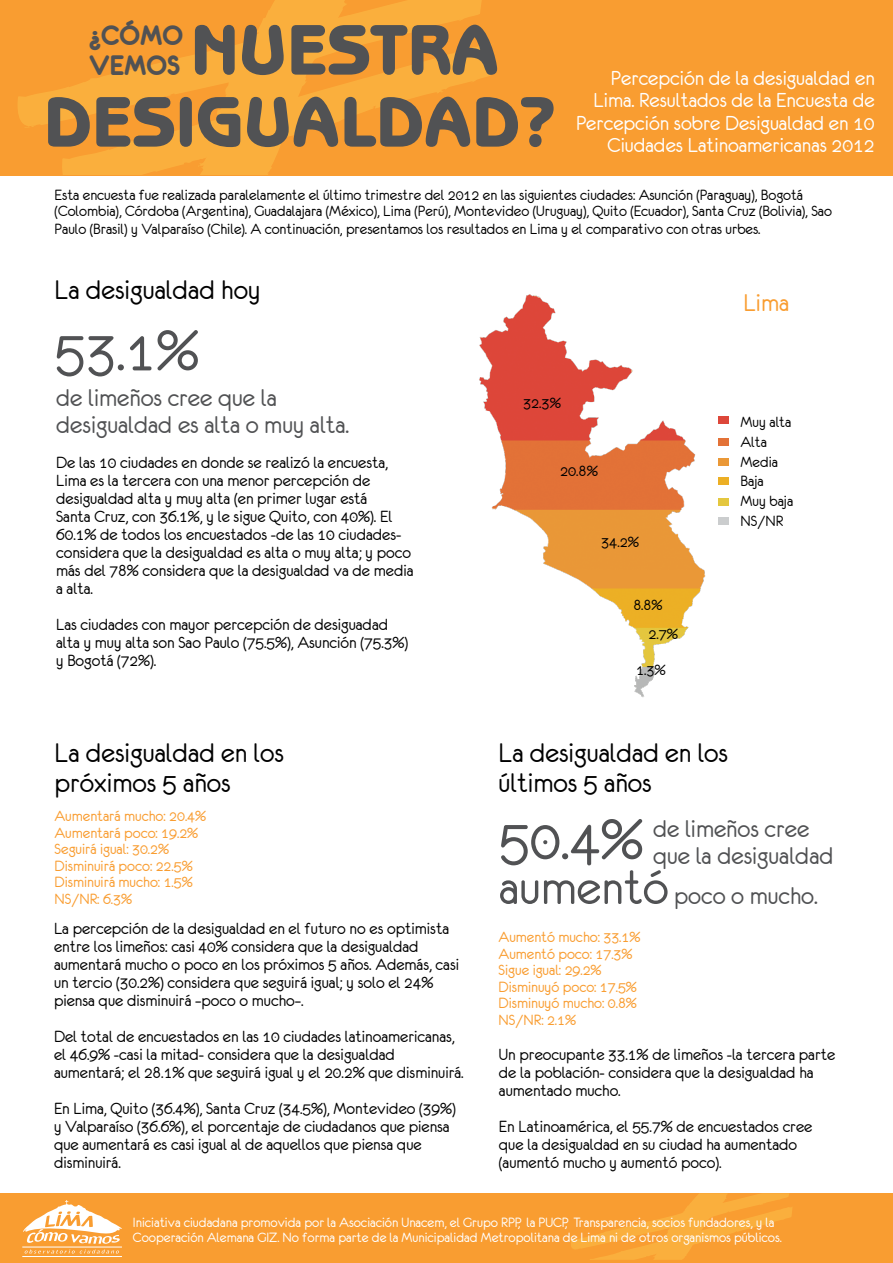
<style>
.page{position:relative;width:893px;height:1263px;background:#fff}
.page>*{position:absolute;margin:0;border:0;box-sizing:border-box;transform-origin:0 0}
.t1{font:800 72px/72px "Benguiat Gothic Std";color:#515254}
.t2{font:64.5px "Eurofurenceregular";color:#515254}
.t3{font:30px/30px "Eurofurenceregular";color:#000}
.t4{font:30px/30px "Eurofurencebold";color:#515254}
.t5{font:27px/27px "Eurofurenceregular";color:#515254}
.t6{font:27px "Eurofurenceregular";color:#f99d31}
.t7{font:22.5px/22.5px "Eurofurenceregular";color:#fff;text-align:right}
.t8{font:18px/18px "Eurofurenceregular";color:#000}
.t9{font:16.65px "Eurofurenceregular";color:#000}
.t10{font:16.5px/19.8px "Eurofurenceregular";color:#000}
.t11{font:16.5px/16.5px "Eurofurenceregular";color:#f99d31}
.t12{font:15px/15px "Eurofurenceregular";color:#fff}
.s1{font-size:54px}
</style>
<div class="page">
<div style="left:0;top:1193px;width:893px;height:70px;background:#f99d31"></div>
<svg style="left:23px;top:1200px;width:99px;height:53px"></svg>
<hr style="left:22px;top:1247px;width:100px;height:1px;background:#fff">
<hr style="left:22px;top:1256px;width:100px;height:1px;background:#fff">
<svg style="left:571px;top:1193px;width:221px;height:67px"></svg>
<div style="left:0;top:0;width:893px;height:175px;background:#f99d31"></div>
<svg style="left:18px;top:0;width:464px;height:127px"></svg>
<svg style="left:55px;top:42px;width:436px;height:133px"></svg>
<svg style="left:148px;top:0;width:261px;height:175px;fill:#faaf3d"></svg>
<img style="left:479px;top:294px;width:227px;height:403px">
<div style="left:718px;top:416px;width:11px;height:8px;background:#dd473a"></div>
<div style="left:718px;top:438px;width:11px;height:8px;background:#e37237"></div>
<div style="left:718px;top:458px;width:11px;height:7px;background:#ea9837"></div>
<div style="left:718px;top:477px;width:11px;height:8px;background:#ecaf25"></div>
<div style="left:718px;top:498px;width:11px;height:8px;background:#e4c73f"></div>
<div style="left:718px;top:517px;width:11px;height:8px;background:#cbcdce"></div>
<h3 class="t4" style="left:89px;top:20px;width:95px">¿CÓMO<br>VEMOS</h3>
<h1 class="t1" style="left:44px;top:14px;width:514px;text-indent:147px">NUESTRA<br>DESIGUALDAD?</h1>
<p class="t7" style="left:576px;top:66px;width:300px">Percepción de la desigualdad en Lima. Resultados de la Encuesta de Percepción sobre Desigualdad en 10<br>Ciudades Latinoamericanas 2012</p>
<p class="t10" style="left:55px;top:186px;width:779px;line-height:16.5px">Esta encuesta fue realizada paralelamente el último trimestre del 2012 en las siguientes ciudades: Asunción (Paraguay), Bogotá (Colombia), Córdoba (Argentina), Guadalajara (México), Lima (Perú), Montevideo (Uruguay), Quito (Ecuador), Santa Cruz (Bolivia), Sao</p>
<p class="t10" style="left:55px;top:219px;width:707px">Paulo (Brasil) y Valparaíso (Chile). A continuación, presentamos los resultados en Lima y el comparativo con otras urbes.</p>
<h3 class="t3" style="left:55px;top:274px;width:207px">La desigualdad hoy</h3>
<h2 class="t2" style="left:55px;top:318px;width:146px">53.1%</h2>
<h3 class="t5" style="left:56px;top:384px;width:295px">de limeños cree que la desigualdad es alta o muy alta.</h3>
<p class="t8" style="left:56px;top:453px;width:359px">De las 10 ciudades en donde se realizó la encuesta, Lima es la tercera con una menor percepción de desigualdad alta y muy alta (en primer lugar está<br>Santa Cruz, con 36.1%, y le sigue Quito, con 40%). El 60.1% de todos los encuestados -de las 10 ciudades&shy;considera que la desigualdad es alta o muy alta; y poco más del 78% considera que la desigualdad va de media a alta.</p>
<p class="t8" style="left:56px;top:615px;width:353px">Las ciudades con mayor percepción de desiguadad alta y muy alta son Sao Paulo (75.5%), Asunción (75.3%) y Bogotá (72%).</p>
<h3 class="t3" style="left:55px;top:738px;width:231px">La desigualdad en los próximos 5 años</h3>
<p class="t11" style="left:55px;top:808px;width:153px">Aumentará mucho: 20.4%<br>Aumentará poco: 19.2%<br>Seguirá igual: 30.2%<br>Disminuirá poco: 22.5%<br>Disminuirá mucho: 1.5%<br>NS/NR: 6.3%</p>
<p class="t8" style="left:54px;top:919px;width:407px">La percepción de la desigualdad en el futuro no es optimista entre los limeños: casi 40% considera que la desigualdad aumentará mucho o poco en los próximos 5 años. Además, casi un tercio (30.2%) considera que seguirá igual; y solo el 24% piensa que disminuirá –poco o mucho–.</p>
<p class="t8" style="left:54px;top:1027px;width:411px">Del total de encuestados en las 10 ciudades latinoamericanas, el 46.9% -casi la mitad- considera que la desigualdad aumentará; el 28.1% que seguirá igual y el 20.2% que disminuirá.</p>
<p class="t8" style="left:54px;top:1099px;width:403px">En Lima, Quito (36.4%), Santa Cruz (34.5%), Montevideo (39%) y Valparaíso (36.6%), el porcentaje de ciudadanos que piensa que aumentará es casi igual al de aquellos que piensa que disminuirá.</p>
<h3 class="t6" style="left:744px;top:289px;width:47px">Lima</h3>
<p class="t9" style="left:523px;top:394px;width:39px">32.3%</p>
<p class="t9" style="left:560px;top:463px;width:39px">20.8%</p>
<p class="t9" style="left:601px;top:533px;width:39px">34.2%</p>
<p class="t10" style="left:633px;top:595px;width:31px">8.8%</p>
<p class="t9" style="left:648px;top:625px;width:31px">2.7%</p>
<p class="t9" style="left:636px;top:662px;width:31px">1.3%</p>
<p class="t10" style="left:741px;top:412px;width:54px">Muy alta<br>Alta<br>Media<br>Baja<br>Muy baja<br>NS/NR</p>
<h3 class="t3" style="left:499px;top:738px;width:231px">La desigualdad en los últimos 5 años</h3>
<h2 class="t2" style="left:499px;top:807px;width:146px">50.4%</h2>
<h3 class="t5" style="left:653px;top:815px;width:182px">de limeños cree que la desigualdad</h3>
<h3 class="t5" style="left:499px;top:882px;width:320px"><span class="s1">aumentó</span> poco o mucho.</h3>
<p class="t11" style="left:499px;top:929px;width:143px">Aumentó mucho: 33.1%<br>Aumentó poco: 17.3%<br>Sigue igual: 29.2%<br>Disminuyó poco: 17.5%<br>Disminuyó mucho: 0.8%<br>NS/NR: 2.1%</p>
<p class="t8" style="left:499px;top:1045px;width:338px">Un preocupante 33.1% de limeños -la tercera parte de la población- considera que la desigualdad ha aumentado mucho.</p>
<p class="t8" style="left:499px;top:1117px;width:315px">En Latinoamérica, el 55.7% de encuestados cree que la desigualdad en su ciudad ha aumentado (aumentó mucho y aumentó poco).</p>
<p class="t12" style="left:133px;top:1214px;width:650px">Iniciativa ciudadana promovida por la Asociación Unacem, el Grupo RPP, la PUCP, Transparencia, socios fundadores, y la<br>Cooperación Alemana GIZ. No forma parte de la Municipalidad Metropolitana de Lima ni de otros organismos públicos.</p>
</div>
